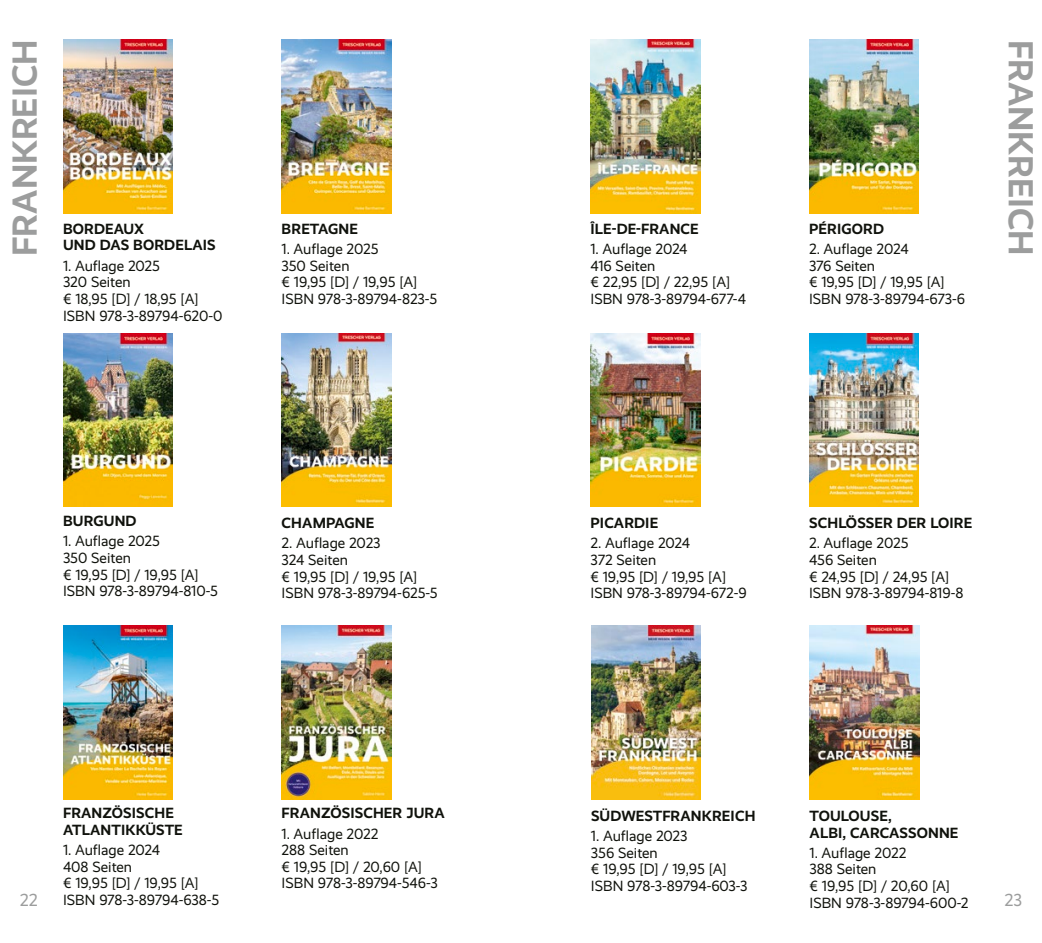
<style>
.page{position:relative;width:1042px;height:943px;background:#fff}
.page>*{position:absolute;margin:0;border:0;box-sizing:border-box;transform-origin:0 0}
.t1{font:700 35px "Realist";color:#9c9d9d}
.t2{font:17.5px "Realist";color:#9c9d9d}
.t3{font:14.88px/16.6px "Realist";color:#10120c}
.t4{font:700 14.88px/16.6px "Realist";letter-spacing:.01em;color:#10120c}
</style>
<div class="page">
<img style="left:809px;top:333px;width:109px;height:174px">
<img style="left:282px;top:39px;width:109px;height:174px">
<img style="left:591px;top:39px;width:109px;height:174px">
<img style="left:591px;top:333px;width:109px;height:174px">
<img style="left:63px;top:39px;width:110px;height:174px">
<img style="left:809px;top:39px;width:109px;height:174px">
<img style="left:591px;top:626px;width:109px;height:173px">
<img style="left:810px;top:626px;width:109px;height:173px">
<img style="left:63px;top:333px;width:110px;height:173px">
<img style="left:282px;top:626px;width:109px;height:173px">
<img style="left:63px;top:626px;width:110px;height:173px">
<img style="left:282px;top:333px;width:109px;height:174px">
<h1 class="t1" style="left:4px;top:256px;width:217px;rotate:-90deg">FRANKREICH</h1>
<p class="t4" style="left:63px;top:220px;width:154px">BORDEAUX<br>UND DAS BORDELAIS</p>
<p class="t3" style="left:63px;top:257px;width:161px">1. Auflage 2025<br>320 Seiten<br>€ 18,95 [D] / 18,95 [A]<br>ISBN 978-3-89794-620-0</p>
<p class="t4" style="left:282px;top:220px;width:78px">BRETAGNE</p>
<p class="t3" style="left:282px;top:241px;width:157px">1. Auflage 2025<br>350 Seiten<br>€ 19,95 [D] / 19,95 [A]<br>ISBN 978-3-89794-823-5</p>
<p class="t4" style="left:63px;top:512px;width:75px">BURGUND</p>
<p class="t3" style="left:63px;top:533px;width:156px">1. Auflage 2025<br>350 Seiten<br>€ 19,95 [D] / 19,95 [A]<br>ISBN 978-3-89794-810-5</p>
<p class="t4" style="left:282px;top:514px;width:94px">CHAMPAGNE</p>
<p class="t3" style="left:282px;top:535px;width:158px">2. Auflage 2023<br>324 Seiten<br>€ 19,95 [D] / 19,95 [A]<br>ISBN 978-3-89794-625-5</p>
<p class="t4" style="left:590px;top:220px;width:110px">ÎLE-DE-FRANCE</p>
<p class="t3" style="left:590px;top:241px;width:157px">1. Auflage 2024<br>416 Seiten<br>€ 22,95 [D] / 22,95 [A]<br>ISBN 978-3-89794-677-4</p>
<p class="t4" style="left:809px;top:220px;width:76px">PÉRIGORD</p>
<p class="t3" style="left:809px;top:241px;width:158px">2. Auflage 2024<br>376 Seiten<br>€ 19,95 [D] / 19,95 [A]<br>ISBN 978-3-89794-673-6</p>
<h1 class="t1" style="left:1041px;top:40px;width:217px;rotate:90deg">FRANKREICH</h1>
<p class="t4" style="left:590px;top:515px;width:69px">PICARDIE</p>
<p class="t3" style="left:590px;top:535px;width:158px">2. Auflage 2024<br>372 Seiten<br>€ 19,95 [D] / 19,95 [A]<br>ISBN 978-3-89794-672-9</p>
<p class="t4" style="left:809px;top:515px;width:165px">SCHLÖSSER DER LOIRE</p>
<p class="t3" style="left:809px;top:535px;width:156px">2. Auflage 2025<br>456 Seiten<br>€ 24,95 [D] / 24,95 [A]<br>ISBN 978-3-89794-819-8</p>
<p class="t4" style="left:282px;top:805px;width:165px">FRANZÖSISCHER JURA</p>
<p class="t3" style="left:282px;top:825px;width:158px">1. Auflage 2022<br>288 Seiten<br>€ 19,95 [D] / 20,60 [A]<br>ISBN 978-3-89794-546-3</p>
<p class="t4" style="left:63px;top:805px;width:121px">FRANZÖSISCHE<br>ATLANTIKKÜSTE</p>
<p class="t3" style="left:63px;top:841px;width:158px">1. Auflage 2024<br>408 Seiten<br>€ 19,95 [D] / 19,95 [A]<br>ISBN 978-3-89794-638-5</p>
<p class="t4" style="left:591px;top:807px;width:166px">SÜDWESTFRANKREICH</p>
<p class="t3" style="left:591px;top:827px;width:158px">1. Auflage 2023<br>356 Seiten<br>€ 19,95 [D] / 19,95 [A]<br>ISBN 978-3-89794-603-3</p>
<p class="t4" style="left:809px;top:807px;width:150px">TOULOUSE,<br>ALBI, CARCASSONNE</p>
<p class="t3" style="left:809px;top:844px;width:160px">1. Auflage 2022<br>388 Seiten<br>€ 19,95 [D] / 20,60 [A]<br>ISBN 978-3-89794-600-2</p>
<p class="t2" style="left:20px;top:889px;width:19px">22</p>
<p class="t2" style="left:1004px;top:889px;width:19px">23</p>
</div>
